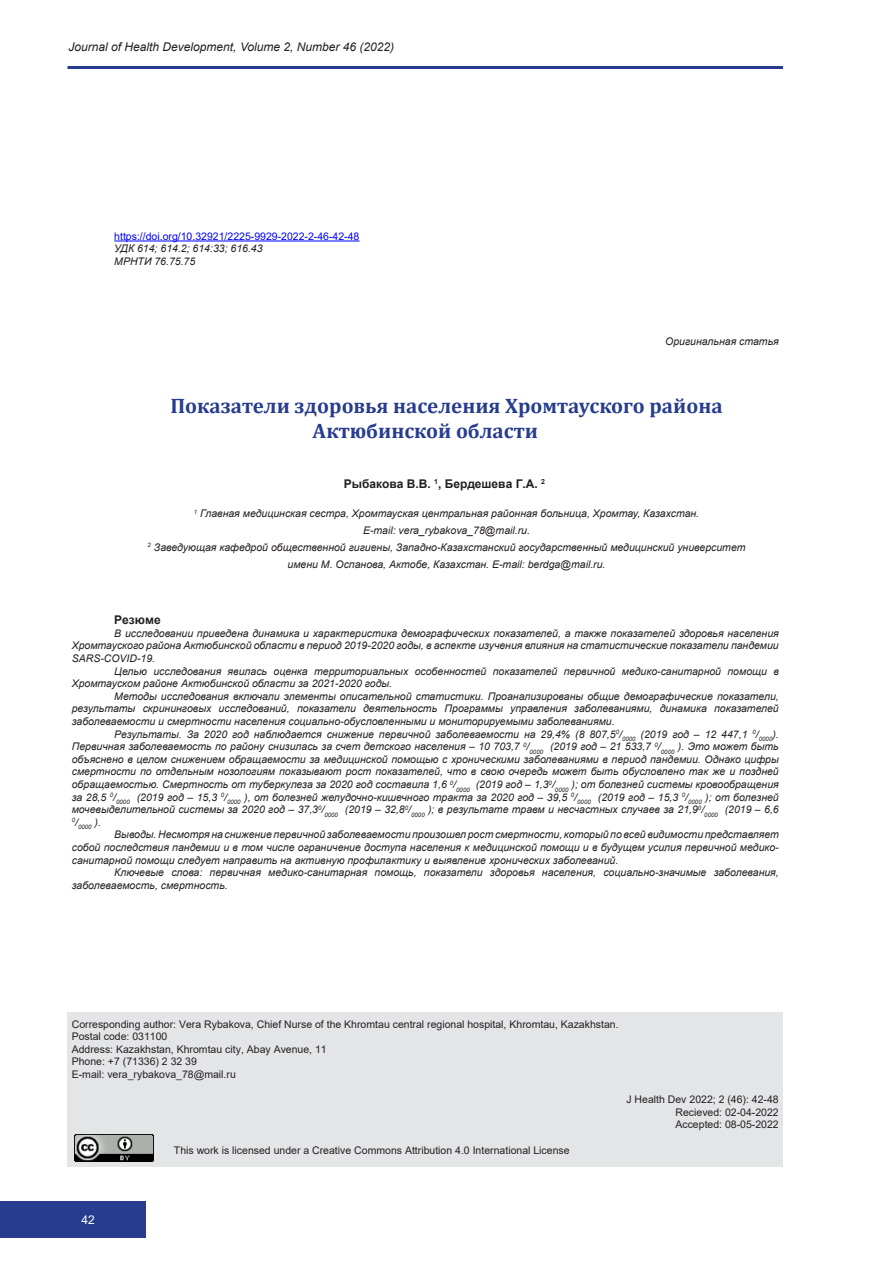
<style>
.page{position:relative;width:893px;height:1263px;background:#fff}
.page>*{position:absolute;margin:0;border:0;box-sizing:border-box;transform-origin:0 0}
.Название_статьи{font:700 21px/25.2px "Cambria";color:#273c8e}
.t1{font:italic 12px "Arial";color:#231f20}
.ФИО_авторов{font:700 12px "Arial";color:#231f20}
.Резюме{font:700 12px "Arial";color:#231f20}
.t2{font:12px "Arial";color:#fff}
.некоторый_текст{font:italic 10.5px/12.6px "Arial";color:#231f20;text-align:justify}
.для_корреспонденции{font:10.5px "Arial";color:#231f20}
.Должность{font:italic 10.5px "Arial";color:#231f20}
.некоторый_текст-2{font:10.5px "Arial";color:#00f}
.Вид_статьи{font:italic 10.5px "Arial";color:#231f20}
.некоторый_текст-3{font:italic 6.15px "Arial";color:#231f20}
</style>
<div class="page">
<div style="left:0;top:1202px;width:146px;height:36px;background:#273c8e"></div>
<hr style="left:68px;top:66px;width:715px;height:3px;background:#273c8e">
<div style="left:68px;top:1013px;width:715px;height:154px;background:#e4e5e7"></div>
<hr style="left:114px;top:241px;width:245px;height:1px;background:#00f">
<img style="left:74px;top:1134px;width:79px;height:27px">
<p class="t1" style="left:69px;top:39px;width:327px">Journal of Health Development, Volume 2, Number 46 (2022)</p>
<p class="некоторый_текст-2" style="left:114px;top:229px;width:247px">https://doi.org/10.32921/2225-9929-2022-2-46-42-48</p>
<p class="некоторый_текст" style="left:114px;top:243px;width:150px">УДК 614; 614.2; 614:33; 616.43</p>
<p class="некоторый_текст" style="left:114px;top:255px;width:83px">МРНТИ 76.75.75</p>
<p class="Вид_статьи" style="left:665px;top:335px;width:115px">Оригинальная статья</p>
<p class="Название_статьи" style="left:313px;top:392px;width:411px;text-indent:-142px">Показатели здоровья населения Хромтауского района<br>Актюбинской области</p>
<p class="ФИО_авторов" style="left:344px;top:475px;width:203px">Рыбакова В.В. <sup>1</sup>, Бердешева Г.А. <sup>2</sup></p>
<p class="Должность" style="left:194px;top:507px;width:507px"><sup>1</sup> Главная медицинская сестра, Хромтауская центральная районная больница, Хромтау, Казахстан.</p>
<p class="Должность" style="left:363px;top:524px;width:169px">E-mail: vera_rybakova_78@mail.ru.</p>
<p class="Должность" style="left:148px;top:540px;width:599px"><sup>2</sup> Заведующая кафедрой общественной гигиены, Западно-Казахстанский государственный медицинский университет</p>
<p class="Должность" style="left:288px;top:557px;width:319px">имени М. Оспанова, Актобе, Казахстан. E-mail: berdga@mail.ru.</p>
<p class="Резюме" style="left:114px;top:612px;width:48px">Резюме</p>
<p class="некоторый_текст" style="left:72px;top:627px;width:708px;text-indent:43px">В исследовании приведена динамика и характеристика демографических показателей, а также показателей здоровья населения Хромтауского района Актюбинской области в период 2019-2020 годы, в аспекте изучения влияния на статистические показатели пандемии SARS-COVID-19.</p>
<p class="некоторый_текст" style="left:72px;top:665px;width:708px;text-indent:43px">Целью исследования явилась оценка территориальных особенностей показателей первичной медико-санитарной помощи в<br>Хромтауском районе Актюбинской области за 2021-2020 годы.</p>
<p class="некоторый_текст" style="left:72px;top:690px;width:708px;text-indent:43px">Методы исследования включали элементы описательной статистики. Проанализированы общие демографические показатели, результаты скрининговых исследований, показатели деятельность Программы управления заболеваниями, динамика показателей заболеваемости и смертности населения социально-обусловленными и мониторируемыми заболеваниями.</p>
<p class="некоторый_текст" style="left:72px;top:728px;width:709px;text-indent:43px">Результаты. За 2020 год наблюдается снижение первичной заболеваемости на 29,4% (8 807,5<sup>0</sup>/<sub>0000</sub> (2019 год – 12 447,1 <sup>0</sup>/<sub>0000</sub>).<br>Первичная заболеваемость по району снизилась за счет детского населения – 10 703,7 <sup>0</sup>/<sub>0000</sub> (2019 год – 21 533,7 <sup>0</sup>/<sub>0000</sub> ). Это может быть объяснено в целом снижением обращаемости за медицинской помощью с хроническими заболеваниями в период пандемии. Однако цифры смертности по отдельным нозологиям показывают рост показателей, что в свою очередь может быть обусловлено так же и поздней обращаемостью. Смертность от туберкулеза за 2020 год составила 1,6 <sup>0</sup>/<sub>0000</sub> (2019 год – 1,3<sup>0</sup>/<sub>0000</sub> ); от болезней системы кровообращения за 28,5 <sup>0</sup>/<sub>0000</sub> (2019 год – 15,3 <sup>0</sup>/<sub>0000</sub> ), от болезней желудочно-кишечного тракта за 2020 год – 39,5 <sup>0</sup>/<sub>0000</sub> (2019 год – 15,3 <sup>0</sup>/<sub>0000</sub> ); от болезней мочевыделительной системы за 2020 год – 37,3<sup>0</sup>/<sub>0000</sub> (2019 – 32,8<sup>0</sup>/<sub>0000</sub> ); в результате травм и несчастных случаев за 21,9<sup>0</sup>/<sub>0000</sub> (2019 – 6,6</p>
<p class="некоторый_текст-3" style="left:72px;top:823px;width:31px">0<sup>/</sup>0000 <sup>).</sup></p>
<p class="некоторый_текст" style="left:72px;top:829px;width:708px;text-indent:43px">Выводы. Несмотря на снижение первичной заболеваемости произошел рост смертности, который по всей видимости представляет собой последствия пандемии и в том числе ограничение доступа населения к медицинской помощи и в будущем усилия первичной медико&shy;санитарной помощи следует направить на активную профилактику и выявление хронических заболеваний.</p>
<p class="некоторый_текст" style="left:72px;top:866px;width:708px;text-indent:43px">Ключевые слова: первичная медико-санитарная помощь, показатели здоровья населения, социально-значимые заболевания, заболеваемость, смертность.</p>
<p class="для_корреспонденции" style="left:72px;top:1016px;width:548px">Corresponding author: Vera Rybakova, Chief Nurse of the Khromtau central regional hospital, Khromtau, Kazakhstan.</p>
<p class="для_корреспонденции" style="left:72px;top:1029px;width:97px">Postal code: 031100</p>
<p class="для_корреспонденции" style="left:72px;top:1042px;width:257px">Address: Kazakhstan, Khromtau city, Abay Аvenue, 11</p>
<p class="для_корреспонденции" style="left:72px;top:1054px;width:127px">Phone: +7 (71336) 2 32 39</p>
<p class="для_корреспонденции" style="left:72px;top:1067px;width:166px">E-mail: vera_rybakova_78@mail.ru</p>
<p class="для_корреспонденции" style="left:174px;top:1142px;width:397px">This work is licensed under a Creative Commons Attribution 4.0 International License</p>
<p class="для_корреспонденции" style="left:626px;top:1092px;width:154px">J Health Dev 2022; 2 (46): 42-48</p>
<p class="для_корреспонденции" style="left:675px;top:1105px;width:105px">Recieved: 02-04-2022</p>
<p class="для_корреспонденции" style="left:675px;top:1117px;width:105px">Accepted: 08-05-2022</p>
<p class="t2" style="left:81px;top:1211px;width:15px">42</p>
</div>
